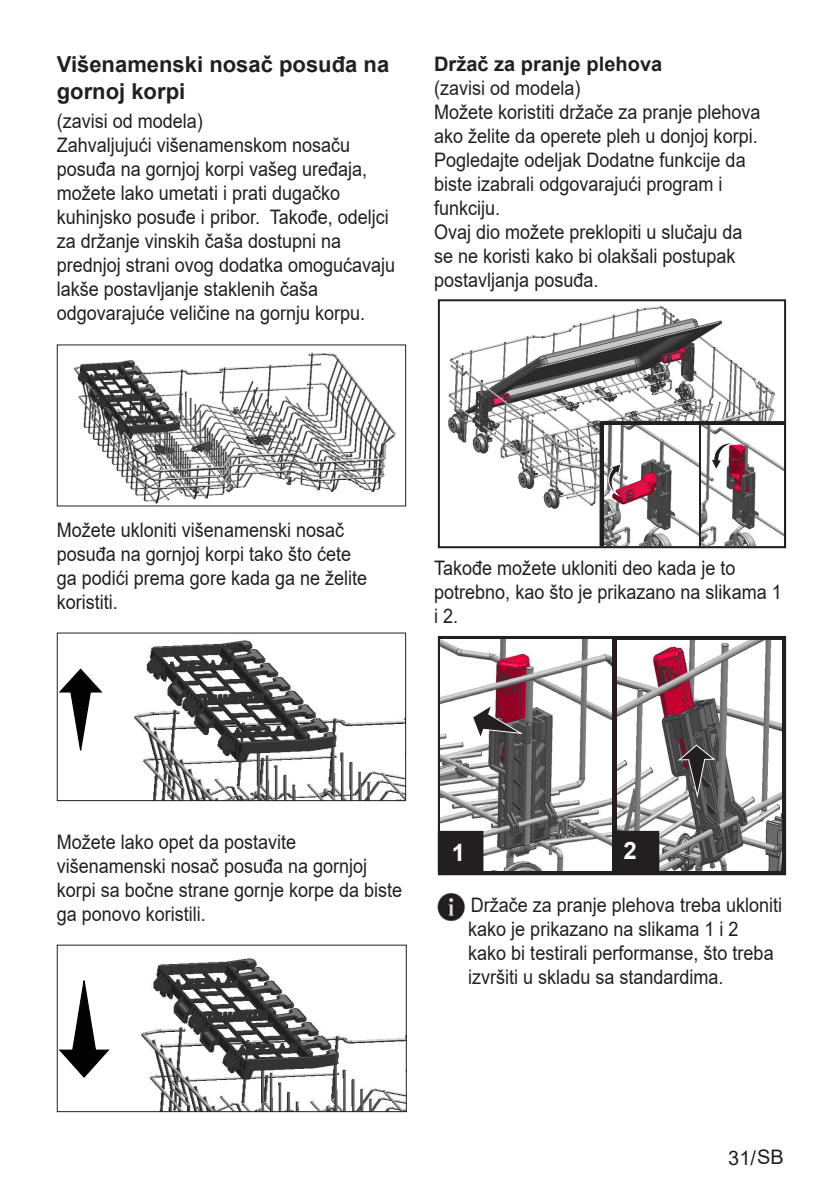
<style>
.page{position:relative;width:840px;height:1191px;background:#fff}
.page>*{position:absolute;margin:0;border:0;box-sizing:border-box;transform-origin:0 0}
.t1{font:700 24px "Arial";color:#fff}
.Baslik{font:700 22px/26.4px "Arial";color:#231f20}
.Yazi_alanlari{font:20px/24px "Arial";color:#231f20;scale:.9 1}
.Girintili_Yazi{font:20px/24px "Arial";color:#231f20;scale:.9 1}
.Alt_Baslik{font:700 20px "Arial";color:#231f20}
.Yazi_alanlari-2{font:20px "Arial";color:#231f20}
</style>
<div class="page">
<img style="left:73px;top:352px;width:323px;height:152px">
<div style="left:57px;top:344px;width:349px;height:162px;border:1px solid #231f20"></div>
<img style="left:102px;top:640px;width:302px;height:159px">
<svg style="left:59px;top:668px;width:43px;height:83px"></svg>
<div style="left:57px;top:632px;width:349px;height:169px;border:1px solid #231f20"></div>
<img style="left:109px;top:958px;width:295px;height:152px">
<svg style="left:59px;top:980px;width:50px;height:98px"></svg>
<div style="left:57px;top:944px;width:349px;height:168px;border:1px solid #231f20"></div>
<img style="left:448px;top:299px;width:339px;height:230px">
<div style="left:437px;top:299px;width:348px;height:249px;border:2px solid #231f20"></div>
<svg style="left:602px;top:424px;width:179px;height:119px"></svg>
<div style="left:599px;top:421px;width:185px;height:125px;border:2px solid #231f20"></div>
<img style="left:701px;top:426px;width:81px;height:119px">
<img style="left:604px;top:426px;width:93px;height:119px">
<svg style="left:608px;top:463px;width:13px;height:34px"></svg>
<svg style="left:709px;top:442px;width:29px;height:29px"></svg>
<div style="left:438px;top:637px;width:346px;height:237px;background:linear-gradient(to bottom,#231f20,#231f20)"></div>
<div style="left:437px;top:636px;width:348px;height:239px;border:2px solid #231f20"></div>
<img style="left:440px;top:639px;width:171px;height:232px">
<img style="left:616px;top:640px;width:165px;height:230px">
<svg style="left:471px;top:703px;width:54px;height:38px"></svg>
<svg style="left:676px;top:744px;width:40px;height:56px;background:#605c5d"></svg>
<div style="left:438px;top:832px;width:44px;height:39px;background:#231f20"></div>
<div style="left:437px;top:831px;width:46px;height:41px;border:2px solid #231f20"></div>
<div style="left:614px;top:832px;width:44px;height:39px;background:#231f20"></div>
<div style="left:613px;top:831px;width:46px;height:41px;border:2px solid #231f20"></div>
<img style="left:437px;top:893px;width:28px;height:27px">
<p class="Baslik" style="left:57px;top:52px;width:334px">Višenamenski nosač posuđa na gornoj korpi</p>
<p class="Yazi_alanlari" style="left:57px;top:109px;width:164px">(zavisi od modela)</p>
<p class="Yazi_alanlari" style="left:57px;top:133px;width:377px">Zahvaljujući višenamenskom nosaču posuđa na gornjoj korpi vašeg uređaja, možete lako umetati i prati dugačko kuhinjsko posuđe i pribor. Takođe, odeljci za držanje vinskih čaša dostupni na prednjoj strani ovog dodatka omogućavaju lakše postavljanje staklenih čaša odgovarajuće veličine na gornju korpu.</p>
<p class="Alt_Baslik" style="left:434px;top:50px;width:229px">Držač za pranje plehova</p>
<p class="Yazi_alanlari" style="left:434px;top:76px;width:164px">(zavisi od modela)</p>
<p class="Yazi_alanlari" style="left:434px;top:100px;width:364px">Možete koristiti držače za pranje plehova ako želite da operete pleh u donjoj korpi.</p>
<p class="Yazi_alanlari" style="left:434px;top:148px;width:347px">Pogledajte odeljak Dodatne funkcije da biste izabrali odgovarajući program i funkciju.</p>
<p class="Yazi_alanlari" style="left:434px;top:220px;width:344px">Ovaj dio možete preklopiti u slučaju da se ne koristi kako bi olakšali postupak postavljanja posuđa.</p>
<p class="Yazi_alanlari" style="left:57px;top:517px;width:346px">Možete ukloniti višenamenski nosač posuđa na gornjoj korpi tako što ćete ga podići prema gore kada ga ne želite koristiti.</p>
<p class="Yazi_alanlari" style="left:434px;top:556px;width:387px">Takođe možete ukloniti deo kada je to potrebno, kao što je prikazano na slikama 1 i 2.</p>
<p class="Yazi_alanlari" style="left:57px;top:829px;width:385px">Možete lako opet da postavite višenamenski nosač posuđa na gornjoj korpi sa bočne strane gornje korpe da biste ga ponovo koristili.</p>
<p class="t1" style="left:451px;top:835px;width:15px">1</p>
<p class="t1" style="left:623px;top:834px;width:15px">2</p>
<p class="Girintili_Yazi" style="left:468px;top:892px;width:350px">Držače za pranje plehova treba ukloniti kako je prikazano na slikama 1 i 2<br>kako bi testirali performanse, što treba izvršiti u skladu sa standardima.</p>
<p class="Yazi_alanlari-2" style="left:727px;top:1143px;width:57px">31/SB</p>
</div>
